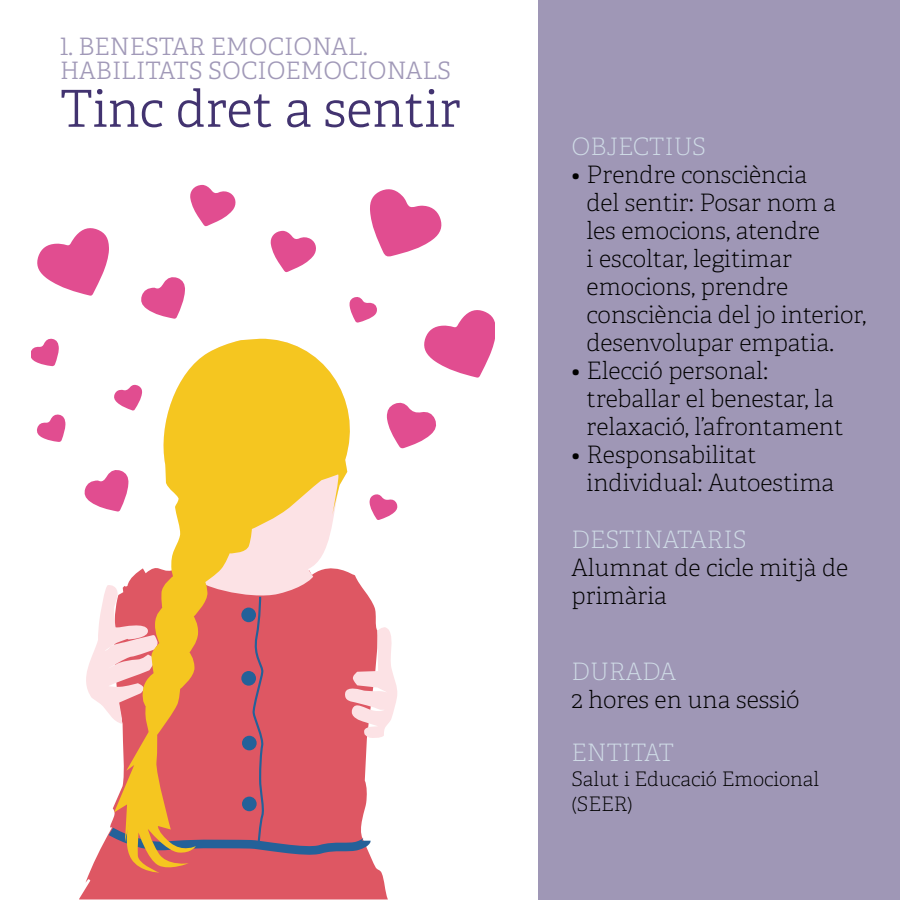
<style>
.page{position:relative;width:900px;height:900px;background:#fff}
.page>*{position:absolute;margin:0;border:0;box-sizing:border-box;transform-origin:0 0}
.t1{font:51px "Adelle PE Lt";color:#423370}
.t2{font:24px/28px "Adelle PE Th";color:#000}
.t3{font:24px/24px "Adelle PE Lt";color:#a199b8}
.t4{font:24px "Adelle PE Th";color:#cfdbe6}
.t5{font:20px/25px "Adelle PE Th";color:#000}
</style>
<div class="page">
<div style="left:538px;top:0;width:362px;height:900px;background:#9f97b6"></div>
<svg style="left:37px;top:228px;width:72px;height:68px"></svg>
<svg style="left:270px;top:231px;width:46px;height:42px"></svg>
<svg style="left:141px;top:277px;width:44px;height:42px"></svg>
<svg style="left:31px;top:338px;width:28px;height:28px"></svg>
<svg style="left:387px;top:402px;width:49px;height:47px"></svg>
<svg style="left:370px;top:189px;width:72px;height:68px"></svg>
<svg style="left:424px;top:310px;width:71px;height:68px"></svg>
<svg style="left:190px;top:185px;width:46px;height:42px"></svg>
<svg style="left:84px;top:470px;width:30px;height:41px"></svg>
<svg style="left:37px;top:414px;width:28px;height:28px"></svg>
<svg style="left:349px;top:297px;width:28px;height:26px"></svg>
<svg style="left:370px;top:494px;width:28px;height:26px"></svg>
<svg style="left:79px;top:854px;width:309px;height:45px;background:#e06570"></svg>
<svg style="left:86px;top:585px;width:311px;height:269px"></svg>
<svg style="left:114px;top:338px;width:250px;height:535px"></svg>
<p class="t3" style="left:60px;top:34px;width:393px">1. BENESTAR EMOCIONAL.<br>HABILITATS SOCIOEMOCIONALS</p>
<h1 class="t1" style="left:60px;top:73px;width:402px">Tinc dret a sentir</h1>
<p class="t4" style="left:572px;top:130px;width:136px">OBJECTIUS</p>
<p class="t2" style="left:587px;top:160px;width:281px;text-indent:-15px">• Prendre consciència<br>del sentir: Posar nom a les emocions, atendre<br>i escoltar, legitimar emocions, prendre consciència del jo interior, desenvolupar empatia.</p>
<p class="t2" style="left:587px;top:356px;width:258px;text-indent:-15px">• Elecció personal: treballar el benestar, la relaxació, l’afrontament</p>
<p class="t2" style="left:587px;top:440px;width:249px;text-indent:-15px">• Responsabilitat individual: Autoestima</p>
<p class="t4" style="left:572px;top:523px;width:177px">DESTINATARIS</p>
<p class="t2" style="left:572px;top:553px;width:278px">Alumnat de cicle mitjà de primària</p>
<p class="t4" style="left:572px;top:655px;width:106px">DURADA</p>
<p class="t2" style="left:572px;top:685px;width:230px">2 hores en una sessió</p>
<p class="t4" style="left:572px;top:736px;width:104px">ENTITAT</p>
<p class="t5" style="left:572px;top:765px;width:249px">Salut i Educació Emocional (SEER)</p>
</div>
